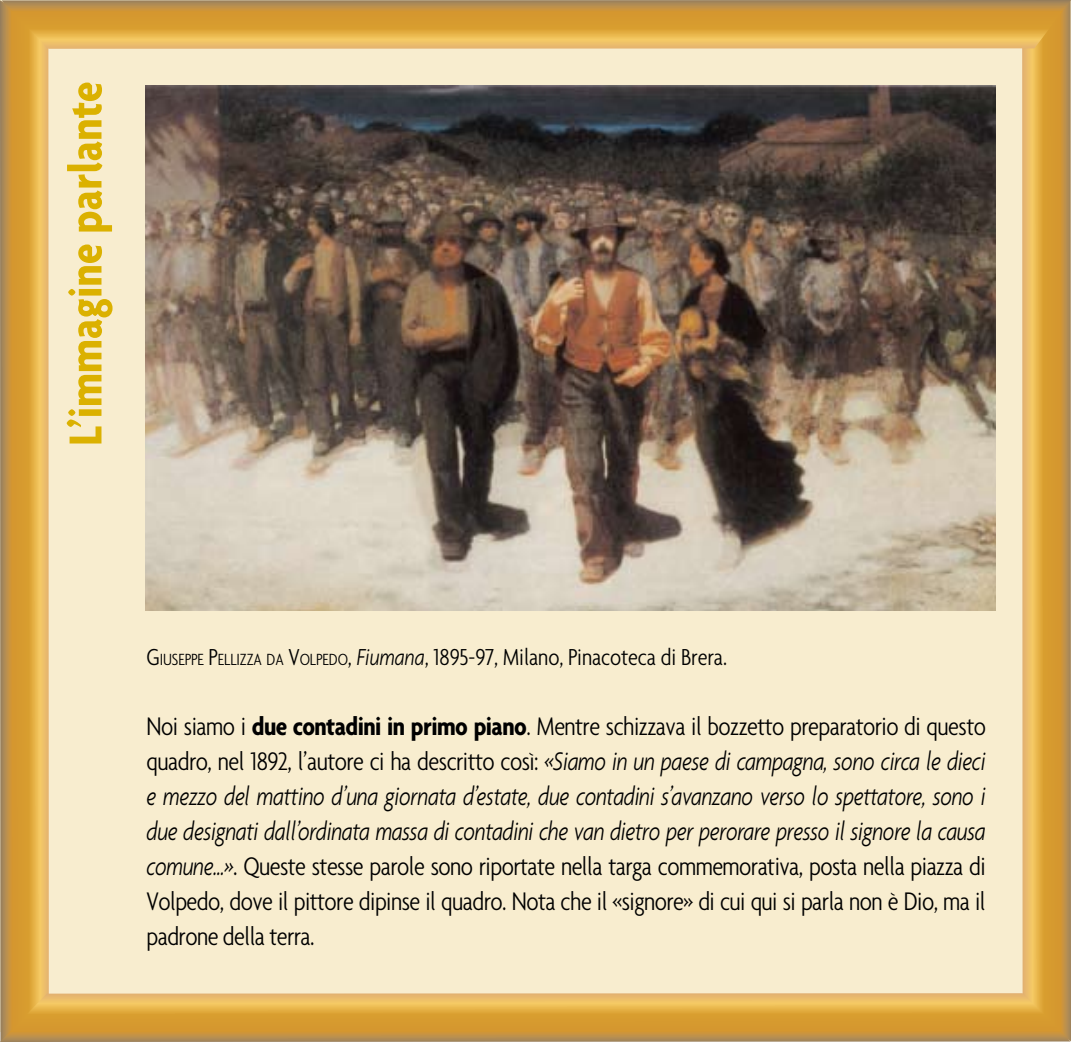
<style>
.page{position:relative;width:1071px;height:1042px;background:#fff}
.page>*{position:absolute;margin:0;border:0;box-sizing:border-box;transform-origin:0 0}
.t1{font:700 condensed 50px "Agenda";color:#dbb100}
.t2{font:300 condensed 27.5px/35px "Agenda";letter-spacing:-.02em;color:#000;text-align:justify}
.t3{font:300 condensed 25px "Agenda";letter-spacing:-.005em;color:#000}
.s1{font-style:inherit}
.s2{font-size:17.5px}
.s3{font-style:italic;font-stretch:normal}
.s4{font-weight:700}
</style>
<div class="page">
<div style="left:0;top:0;width:1070px;height:1031px;background:#f8edcf"></div>
<svg style="left:0;top:0;width:49px;height:993px"></svg>
<svg style="left:1022px;top:49px;width:48px;height:944px"></svg>
<svg style="left:0;top:993px;width:1070px;height:49px"></svg>
<svg style="left:2px;top:0;width:1068px;height:49px"></svg>
<img style="left:145px;top:85px;width:849px;height:525px">
<h1 class="t1" style="left:56px;top:446px;width:366px;rotate:-90deg">L’immagine parlante</h1>
<p class="t3" style="left:146px;top:643px;width:582px"><span class="s1">G</span><span class="s2">IUSEPPE</span> <span class="s1">P</span><span class="s2">ELLIZZA DA</span> <span class="s1">V</span><span class="s2">OLPEDO</span>, <span class="s3">Fiumana</span>, 1895-97, Milano, Pinacoteca di Brera.</p>
<p class="t2" style="left:146px;top:708px;width:840px">Noi siamo i <span class="s4">due contadini in primo piano</span>. Mentre schizzava il bozzetto preparatorio di questo quadro, nel 1892, l’autore ci ha descritto così: <span class="s3">«Siamo in un paese di campagna, sono circa le dieci e mezzo del mattino d’una giornata d’estate, due contadini s’avanzano verso lo spettatore, sono i due designati dall’ordinata massa di contadini che van dietro per perorare presso il signore la causa comune...»</span>. Queste stesse parole sono riportate nella targa commemorativa, posta nella piazza di Volpedo, dove il pittore dipinse il quadro. Nota che il «signore» di cui qui si parla non è Dio, ma il padrone della terra.</p>
</div>
